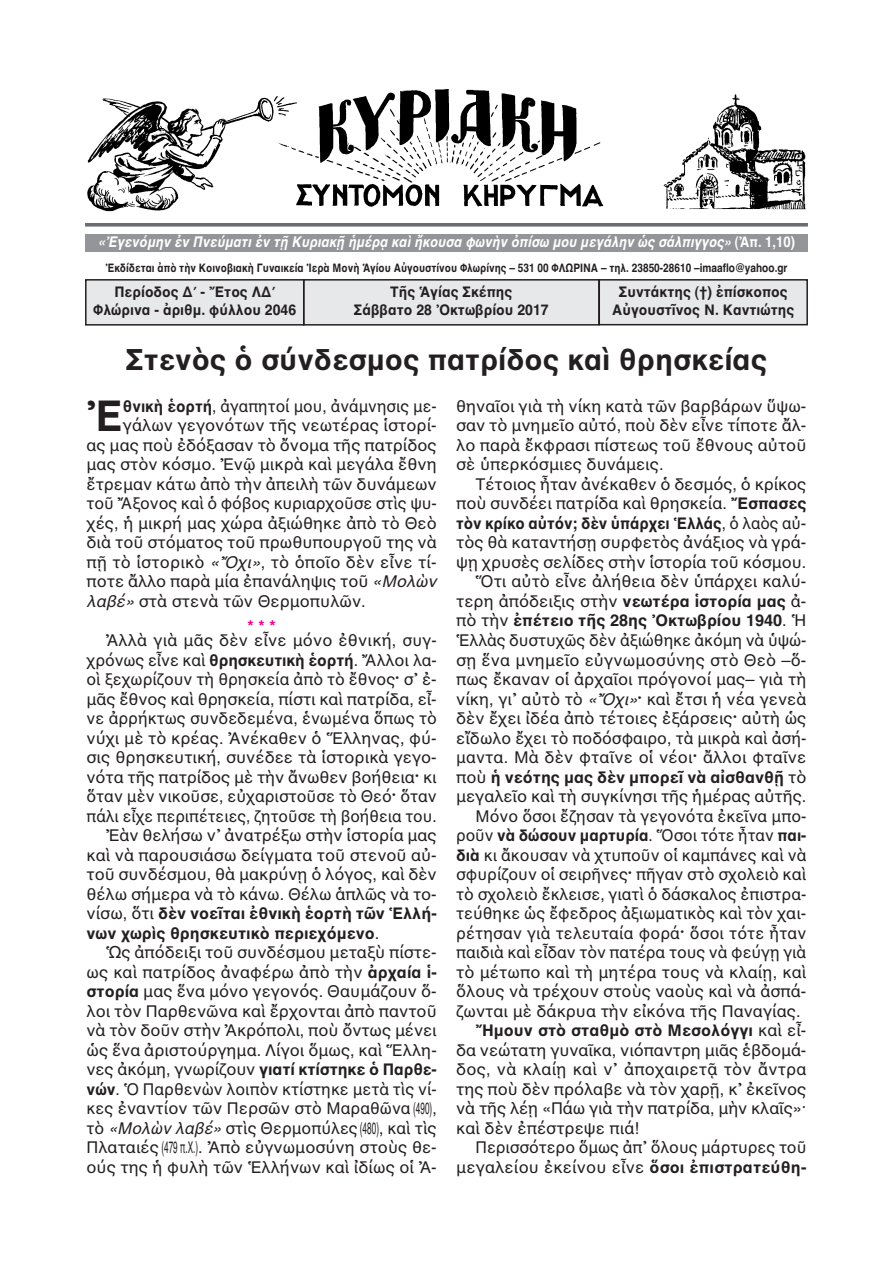
<style>
.page{position:relative;width:893px;height:1263px;background:#fff}
.page>*{position:absolute;margin:0;border:0;box-sizing:border-box;transform-origin:0 0}
.t1{font:700 43.5px "AL Helvetica";color:#231f20;scale:.95 1}
.t2{font:700 30px "AL Helvetica";color:#231f20}
.t3{font:16.5px/19.5px "AL Helvetica";color:#231f20;text-align:justify}
.t4{font:700 16.5px "AL Helvetica";color:#231f20}
.t5{font:16.5px "AL Helvetica";color:#231f20;scale:.95 1}
.t6{font:700 16.5px "AL Helvetica";color:#231f20;scale:.94 1}
.t7{font:700 16.5px "AL Helvetica";color:#231f20;scale:.95 1}
.t8{font:700 16.5px "AL Helvetica";color:#ed028c}
.t9{font:700 15px/18px "AL Helvetica";color:#231f20;text-align:center;scale:.95 1}
.t10{font:italic 700 15px "AL Helvetica";color:#fff;scale:.88 1}
.t11{font:700 12px "AL Helvetica";color:#231f20;scale:.85 1}
.s1{font-style:normal}
.s2{font-weight:700}
.s3{font-style:italic}
.s4{font-weight:400}
</style>
<div class="page">
<div style="left:304px;top:281px;width:294px;height:43px;background:#e7e8e9"></div>
<div style="left:303px;top:279px;width:297px;height:47px;border:2px solid #231f20"></div>
<div style="left:87px;top:281px;width:216px;height:43px;background:#e7e8e9"></div>
<div style="left:85px;top:279px;width:219px;height:47px;border:2px solid #231f20"></div>
<div style="left:600px;top:281px;width:206px;height:43px;background:#e7e8e9"></div>
<div style="left:598px;top:279px;width:210px;height:46px;border:2px solid #231f20"></div>
<svg style="left:85px;top:223px;width:723px;height:4px;background:#7b7c7f"></svg>
<div style="left:85px;top:234px;width:723px;height:18px;background:#939598"></div>
<img style="left:87px;top:89px;width:719px;height:123px">
<p class="t10" style="left:98px;top:233px;width:794px">«Ἐγενόμην ἐν Πνεύματι ἐν τῇ Κυριακῇ ἡμέρᾳ καὶ ἤκουσα φωνὴν ὀπίσω μου μεγάλην ὡς σάλπιγγος» <span class="s1">(Ἀπ. 1,10)</span></p>
<p class="t11" style="left:105px;top:261px;width:804px">Ἐκδίδεται ἀπὸ τὴν Κοινοβιακὴ Γυναικεία Ἱερὰ Μονὴ Ἁγίου Αὐγουστίνου Φλωρίνης – 531 00 ΦΛΩΡΙΝΑ – τηλ. 23850-28610 –imaaflo@yahoo.gr</p>
<p class="t9" style="left:93px;top:283px;width:215px">Περίοδος Δ΄ - Ἔτος ΛΔ΄<br>Φλώρινα - ἀριθμ. φύλλου 2046</p>
<p class="t9" style="left:612px;top:283px;width:193px">Συντάκτης (†) ἐπίσκοπος<br>Αὐγουστῖνος Ν. Καντιώτης</p>
<h2 class="t2" style="left:126px;top:342px;width:643px">Στενὸς ὁ σύνδεσμος πατρίδος καὶ θρησκείας</h2>
<p class="t9" style="left:354px;top:283px;width:207px">Τῆς Ἁγίας Σκέπης<br>Σάββατο 28 Ὀκτωβρίου 2017</p>
<h1 class="t1" style="left:87px;top:391px;width:40px">Ἐ</h1>
<p class="t5" style="left:123px;top:397px;width:332px"><span class="s2">θνικὴ ἑορτή</span>, ἀγαπητοί μου, ἀνάμνησις με-</p>
<p class="t3" style="left:123px;top:416px;width:315px">γάλων γεγονότων τῆς νεωτέρας ἱστορί-</p>
<p class="t3" style="left:87px;top:435px;width:352px">ας μας ποὺ ἐδόξασαν τὸ ὄνομα τῆς πατρίδος</p>
<p class="t3" style="left:87px;top:455px;width:352px">μας στὸν κόσμο. Ἐνῷ μικρὰ καὶ μεγάλα ἔθνη</p>
<p class="t3" style="left:87px;top:474px;width:352px">ἔτρεμαν κάτω ἀπὸ τὴν ἀπειλὴ τῶν δυνάμεων</p>
<p class="t3" style="left:87px;top:494px;width:352px">τοῦ Ἄξονος καὶ ὁ φόβος κυριαρχοῦσε στὶς ψυ-</p>
<p class="t3" style="left:87px;top:513px;width:352px">χές, ἡ μικρή μας χώρα ἀξιώθηκε ἀπὸ τὸ Θεὸ</p>
<p class="t3" style="left:87px;top:533px;width:352px">διὰ τοῦ στόματος τοῦ πρωθυπουργοῦ της νὰ</p>
<p class="t3" style="left:87px;top:552px;width:352px">πῇ τὸ ἱστορικὸ <span class="s3">«Ὄχι»</span>, τὸ ὁποῖο δὲν εἶνε τί-</p>
<p class="t3" style="left:87px;top:572px;width:352px">ποτε ἄλλο παρὰ μία ἐπανάληψις τοῦ <span class="s3">«Μολὼν</span></p>
<p class="t3" style="left:87px;top:591px;width:281px"><span class="s3">λαβέ»</span> στὰ στενὰ τῶν Θερμοπυλῶν.</p>
<p class="t8" style="left:248px;top:617px;width:30px">***</p>
<p class="t3" style="left:106px;top:630px;width:332px">Ἀλλὰ γιὰ μᾶς δὲν εἶνε μόνο ἐθνική, συγ-</p>
<p class="t3" style="left:87px;top:650px;width:352px">χρόνως εἶνε καὶ <span class="s2">θρησκευτικὴ ἑορτή</span>. Ἄλλοι λα-</p>
<p class="t3" style="left:87px;top:669px;width:352px">οὶ ξεχωρίζουν τὴ θρησκεία ἀπὸ τὸ ἔθνος<span class="s2">·</span> σ᾽ ἐ-</p>
<p class="t3" style="left:87px;top:689px;width:352px">μᾶς ἔθνος καὶ θρησκεία, πίστι καὶ πατρίδα, εἶ-</p>
<p class="t3" style="left:87px;top:708px;width:352px">νε ἀρρήκτως συνδεδεμένα, ἑνωμένα ὅπως τὸ</p>
<p class="t3" style="left:87px;top:728px;width:352px">νύχι μὲ τὸ κρέας. Ἀνέκαθεν ὁ Ἕλληνας, φύ-</p>
<p class="t3" style="left:87px;top:747px;width:352px">σις θρησκευτική, συνέδεε τὰ ἱστορικὰ γεγο-</p>
<p class="t3" style="left:87px;top:767px;width:352px">νότα τῆς πατρίδος μὲ τὴν ἄνωθεν βοήθεια<span class="s2">·</span> κι</p>
<p class="t3" style="left:87px;top:786px;width:352px">ὅταν μὲν νικοῦσε, εὐχαριστοῦσε τὸ Θεό<span class="s2">·</span> ὅταν</p>
<p class="t5" style="left:87px;top:806px;width:370px">πάλι εἶχε περιπέτειες, ζητοῦσε τὴ βοήθεια του.</p>
<p class="t3" style="left:106px;top:825px;width:332px">Ἐὰν θελήσω ν᾽ ἀνατρέξω στὴν ἱστορία μας</p>
<p class="t3" style="left:87px;top:845px;width:352px">καὶ νὰ παρουσιάσω δείγματα τοῦ στενοῦ αὐ-</p>
<p class="t3" style="left:87px;top:864px;width:352px">τοῦ συνδέσμου, θὰ μακρύνῃ ὁ λόγος, καὶ δὲν</p>
<p class="t3" style="left:87px;top:884px;width:352px">θέλω σήμερα νὰ τὸ κάνω. Θέλω ἁπλῶς νὰ το-</p>
<p class="t4" style="left:87px;top:904px;width:352px"><span class="s4">νίσω, ὅτι</span> δὲν νοεῖται ἐθνικὴ ἑορτὴ τῶν Ἑλλή-</p>
<p class="t4" style="left:87px;top:923px;width:294px">νων χωρὶς θρησκευτικὸ περιεχόμενο<span class="s4">.</span></p>
<p class="t3" style="left:106px;top:942px;width:332px">Ὡς ἀπόδειξι τοῦ συνδέσμου μεταξὺ πίστε-</p>
<p class="t3" style="left:87px;top:962px;width:352px">ως καὶ πατρίδος ἀναφέρω ἀπὸ τὴν <span class="s2">ἀρχαία ἱ-</span></p>
<p class="t3" style="left:87px;top:981px;width:352px"><span class="s2">στορία</span> μας ἕνα μόνο γεγονός. Θαυμάζουν ὅ-</p>
<p class="t3" style="left:87px;top:1001px;width:352px">λοι τὸν Παρθενῶνα καὶ ἔρχονται ἀπὸ παντοῦ</p>
<p class="t3" style="left:87px;top:1020px;width:352px">νὰ τὸν δοῦν στὴν Ἀκρόπολι, ποὺ ὄντως μένει</p>
<p class="t3" style="left:87px;top:1040px;width:352px">ὡς ἕνα ἀριστούργημα. Λίγοι ὅμως, καὶ Ἕλλη-</p>
<p class="t4" style="left:87px;top:1060px;width:352px"><span class="s4">νες ἀκόμη, γνωρίζουν</span> γιατί κτίστηκε ὁ Παρθε-</p>
<p class="t3" style="left:87px;top:1079px;width:352px"><span class="s2">νών</span>. Ὁ Παρθενὼν λοιπὸν κτίστηκε μετὰ τὶς νί-</p>
<p class="t3" style="left:87px;top:1098px;width:352px">κες ἐναντίον τῶν Περσῶν στὸ Μαραθῶνα(490),</p>
<p class="t3" style="left:87px;top:1118px;width:352px">τὸ <span class="s3">«Μολὼν λαβέ»</span> στὶς Θερμοπύλες(480), καὶ τὶς</p>
<p class="t3" style="left:87px;top:1137px;width:352px">Πλαταιές (479 π.Χ.). Ἀπὸ εὐγνωμοσύνη στοὺς θε-</p>
<p class="t3" style="left:87px;top:1157px;width:352px">ούς της ἡ φυλὴ τῶν Ἑλλήνων καὶ ἰδίως οἱ Ἀ-</p>
<p class="t3" style="left:456px;top:396px;width:352px">θηναῖοι γιὰ τὴ νίκη κατὰ τῶν βαρβάρων ὕψω&shy;σαν τὸ μνημεῖο αὐτό, ποὺ δὲν εἶνε τίποτε ἄλ&shy;λο παρὰ ἔκφρασι πίστεως τοῦ ἔθνους αὐτοῦ σὲ ὑπερκόσμιες δυνάμεις.</p>
<p class="t3" style="left:475px;top:474px;width:332px">Τέτοιος ἦταν ἀνέκαθεν ὁ δεσμός, ὁ κρίκος</p>
<p class="t3" style="left:456px;top:494px;width:352px">ποὺ συνδέει πατρίδα καὶ θρησκεία. <span class="s2">Ἔσπασες</span></p>
<p class="t6" style="left:456px;top:514px;width:374px">τὸν κρίκο αὐτόν; δὲν ὑπάρχει Ἑλλάς<span class="s4">, ὁ λαὸς αὐ-</span></p>
<p class="t3" style="left:456px;top:533px;width:352px">τὸς θὰ καταντήσῃ συρφετὸς ἀνάξιος νὰ γρά-</p>
<p class="t3" style="left:456px;top:552px;width:352px">ψῃ χρυσὲς σελίδες στὴν ἱστορία τοῦ κόσμου.</p>
<p class="t3" style="left:475px;top:572px;width:332px">Ὅτι αὐτὸ εἶνε ἀλήθεια δὲν ὑπάρχει καλύ-</p>
<p class="t3" style="left:456px;top:591px;width:352px">τερη ἀπόδειξις στὴν <span class="s2">νεωτέρα ἱστορία μας</span> ἀ-</p>
<p class="t4" style="left:456px;top:611px;width:352px"><span class="s4">πὸ τὴν</span> ἐπέτειο τῆς 28ης Ὀκτωβρίου 1940<span class="s4">. Ἡ</span></p>
<p class="t3" style="left:456px;top:630px;width:352px">Ἑλλὰς δυστυχῶς δὲν ἀξιώθηκε ἀκόμη νὰ ὑψώ-</p>
<p class="t3" style="left:456px;top:650px;width:352px">σῃ ἕνα μνημεῖο εὐγνωμοσύνης στὸ Θεὸ –ὅ-</p>
<p class="t3" style="left:456px;top:669px;width:352px">πως ἔκαναν οἱ ἀρχαῖοι πρόγονοί μας– γιὰ τὴ</p>
<p class="t3" style="left:456px;top:689px;width:352px">νίκη, γι᾽ αὐτὸ τὸ <span class="s3">«Ὄχι»</span><span class="s2">·</span> καὶ ἔτσι ἡ νέα γενεὰ</p>
<p class="t3" style="left:456px;top:708px;width:352px">δὲν ἔχει ἰδέα ἀπὸ τέτοιες ἐξάρσεις<span class="s2">·</span> αὐτὴ ὡς</p>
<p class="t3" style="left:456px;top:728px;width:352px">εἴδωλο ἔχει τὸ ποδόσφαιρο, τὰ μικρὰ καὶ ἀσή-</p>
<p class="t3" style="left:456px;top:747px;width:352px">μαντα. Μὰ δὲν φταῖνε οἱ νέοι<span class="s2">·</span> ἄλλοι φταῖνε</p>
<p class="t4" style="left:456px;top:767px;width:352px"><span class="s4">ποὺ</span> ἡ νεότης μας δὲν μπορεῖ νὰ αἰσθανθῇ <span class="s4">τὸ</span></p>
<p class="t3" style="left:456px;top:786px;width:352px">μεγαλεῖο καὶ τὴ συγκίνησι τῆς ἡμέρας αὐτῆς.</p>
<p class="t3" style="left:475px;top:806px;width:332px">Μόνο ὅσοι ἔζησαν τὰ γεγονότα ἐκεῖνα μπο-</p>
<p class="t7" style="left:456px;top:826px;width:370px"><span class="s4">ροῦν</span> νὰ δώσουν μαρτυρία<span class="s4">. Ὅσοι τότε ἦταν</span> παι-</p>
<p class="t3" style="left:456px;top:845px;width:352px"><span class="s2">διὰ</span> κι ἄκουσαν νὰ χτυποῦν οἱ καμπάνες καὶ νὰ</p>
<p class="t3" style="left:456px;top:864px;width:352px">σφυρίζουν οἱ σειρῆνες<span class="s2">·</span> πῆγαν στὸ σχολειὸ καὶ</p>
<p class="t3" style="left:456px;top:884px;width:352px">τὸ σχολειὸ ἔκλεισε, γιατὶ ὁ δάσκαλος ἐπιστρα-</p>
<p class="t3" style="left:456px;top:903px;width:352px">τεύθηκε ὡς ἔφεδρος ἀξιωματικὸς καὶ τὸν χαι-</p>
<p class="t3" style="left:456px;top:923px;width:352px">ρέτησαν γιὰ τελευταία φορά<span class="s2">·</span> ὅσοι τότε ἦταν</p>
<p class="t3" style="left:456px;top:942px;width:352px">παιδιὰ καὶ εἶδαν τὸν πατέρα τους νὰ φεύγῃ γιὰ</p>
<p class="t3" style="left:456px;top:962px;width:352px">τὸ μέτωπο καὶ τὴ μητέρα τους νὰ κλαίῃ, καὶ</p>
<p class="t3" style="left:456px;top:981px;width:352px">ὅλους νὰ τρέχουν στοὺς ναοὺς καὶ νὰ ἀσπά-</p>
<p class="t3" style="left:456px;top:1001px;width:346px">ζωνται μὲ δάκρυα τὴν εἰκόνα τῆς Παναγίας.</p>
<p class="t4" style="left:475px;top:1021px;width:332px">Ἤμουν στὸ σταθμὸ στὸ Μεσολόγγι <span class="s4">καὶ εἶ-</span></p>
<p class="t3" style="left:456px;top:1040px;width:352px">δα νεώτατη γυναῖκα, νιόπαντρη μιᾶς ἑβδομά-</p>
<p class="t3" style="left:456px;top:1059px;width:352px">δος, νὰ κλαίῃ καὶ ν᾽ ἀποχαιρετᾷ τὸν ἄντρα</p>
<p class="t3" style="left:456px;top:1079px;width:352px">της ποὺ δὲν πρόλαβε νὰ τὸν χαρῇ, κ᾽ ἐκεῖνος</p>
<p class="t3" style="left:456px;top:1098px;width:352px">νὰ τῆς λέῃ «Πάω γιὰ τὴν πατρίδα, μὴν κλαῖς»·</p>
<p class="t3" style="left:456px;top:1118px;width:184px">καὶ δὲν ἐπέστρεψε πιά!</p>
<p class="t3" style="left:475px;top:1137px;width:332px">Περισσότερο ὅμως ἀπ᾽ ὅλους μάρτυρες τοῦ</p>
<p class="t3" style="left:456px;top:1157px;width:352px">μεγαλείου ἐκείνου εἶνε <span class="s2">ὅσοι ἐπιστρατεύθη-</span></p>
</div>
